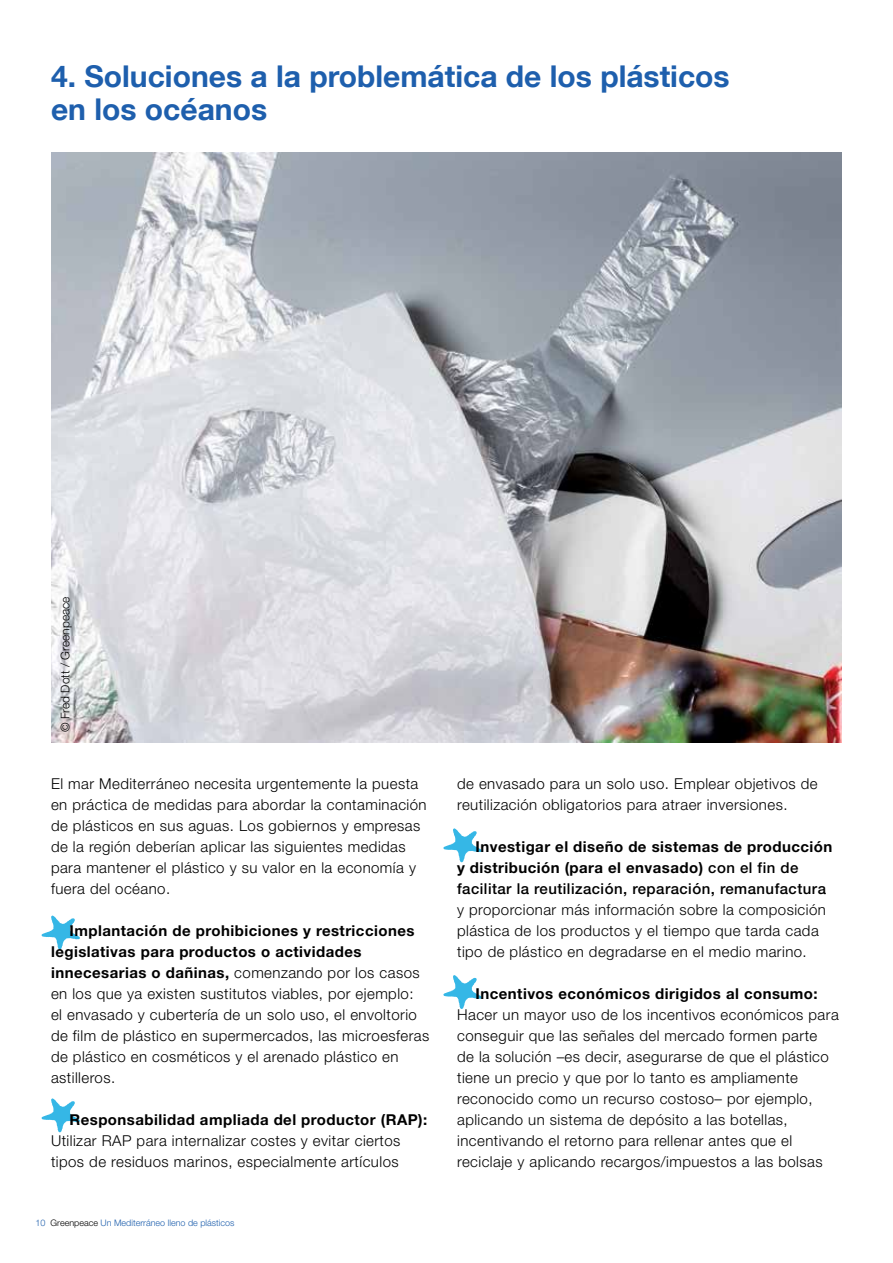
<style>
.page{position:relative;width:893px;height:1263px;background:#fff}
.page>*{position:absolute;margin:0;border:0;box-sizing:border-box;transform-origin:0 0}
.t1{font:700 30px/33px "Helvetica Neue LT Com";color:#1e5fad}
.t2{font:300 15px/21px "Helvetica Neue LT Std";letter-spacing:.03em;color:#000}
.t3{font:700 15px/21px "Helvetica Neue LT Std";letter-spacing:.03em;color:#000}
.t4{font:500 15px "Helvetica Neue LT";letter-spacing:.03em;color:#000}
.t5{font:300 12px "Helvetica Neue LT Std";color:#000}
.t6{font:300 9px "Helvetica Neue LT Std";color:#1e5fad}
.s1{font-weight:700}
.s2{color:#000}
.s3{font-family:"Helvetica Neue LT";font-weight:500}
</style>
<div class="page">
<svg style="left:41px;top:915px;width:39px;height:35px"></svg>
<svg style="left:41px;top:1098px;width:39px;height:35px"></svg>
<svg style="left:443px;top:828px;width:39px;height:35px"></svg>
<svg style="left:443px;top:975px;width:39px;height:34px"></svg>
<img style="left:51px;top:152px;width:790px;height:590px">
<h1 class="t1" style="left:51px;top:59px;width:680px">4. Soluciones a la problemática de los plásticos en los océanos</h1>
<p class="t5" style="left:58px;top:732px;width:137px;rotate:-90deg">© Fred Dott / Greenpeace</p>
<p class="t2" style="left:51px;top:773px;width:377px">El mar Mediterráneo necesita urgentemente la puesta en práctica de medidas para abordar la contaminación de plásticos en sus aguas. Los gobiernos y empresas de la región deberían aplicar las siguientes medidas para mantener el plástico y su valor en la economía y fuera del océano.</p>
<p class="t2" style="left:51px;top:920px;width:380px;text-indent:18px"><span class="s1">Implantación de prohibiciones y restricciones legislativas para productos o actividades innecesarias o dañinas,</span> comenzando por los casos en los que ya existen sustitutos viables, por ejemplo:<br>el envasado y cubertería de un solo uso, el envoltorio de film de plástico en supermercados, las microesferas de plástico en cosméticos y el arenado plástico en astilleros.</p>
<p class="t3" style="left:70px;top:1109px;width:359px">Responsabilidad ampliada del productor (RAP):</p>
<p class="t2" style="left:51px;top:1130px;width:351px">Utilizar RAP para internalizar costes y evitar ciertos tipos de residuos marinos, especialmente artículos</p>
<p class="t6" style="left:36px;top:1217px;width:201px">10 <span class="s2">Greenpeace</span> Un Mediterráneo lleno de plásticos</p>
<p class="t2" style="left:457px;top:773px;width:362px">de envasado para un solo uso. Emplear objetivos de reutilización obligatorios para atraer inversiones.</p>
<p class="t3" style="left:457px;top:836px;width:377px;text-indent:18px">Investigar el diseño de sistemas de producción y distribución (para el envasado) <span class="s3">con el fin de</span></p>
<p class="t4" style="left:457px;top:880px;width:370px">facilitar la reutilización, reparación, remanufactura</p>
<p class="t2" style="left:457px;top:899px;width:370px">y proporcionar más información sobre la composición plástica de los productos y el tiempo que tarda cada tipo de plástico en degradarse en el medio marino.</p>
<p class="t3" style="left:476px;top:983px;width:344px">Incentivos económicos dirigidos al consumo:</p>
<p class="t2" style="left:457px;top:1004px;width:383px">Hacer un mayor uso de los incentivos económicos para conseguir que las señales del mercado formen parte<br>de la solución –es decir, asegurarse de que el plástico tiene un precio y que por lo tanto es ampliamente reconocido como un recurso costoso– por ejemplo, aplicando un sistema de depósito a las botellas, incentivando el retorno para rellenar antes que el reciclaje y aplicando recargos/impuestos a las bolsas</p>
</div>
